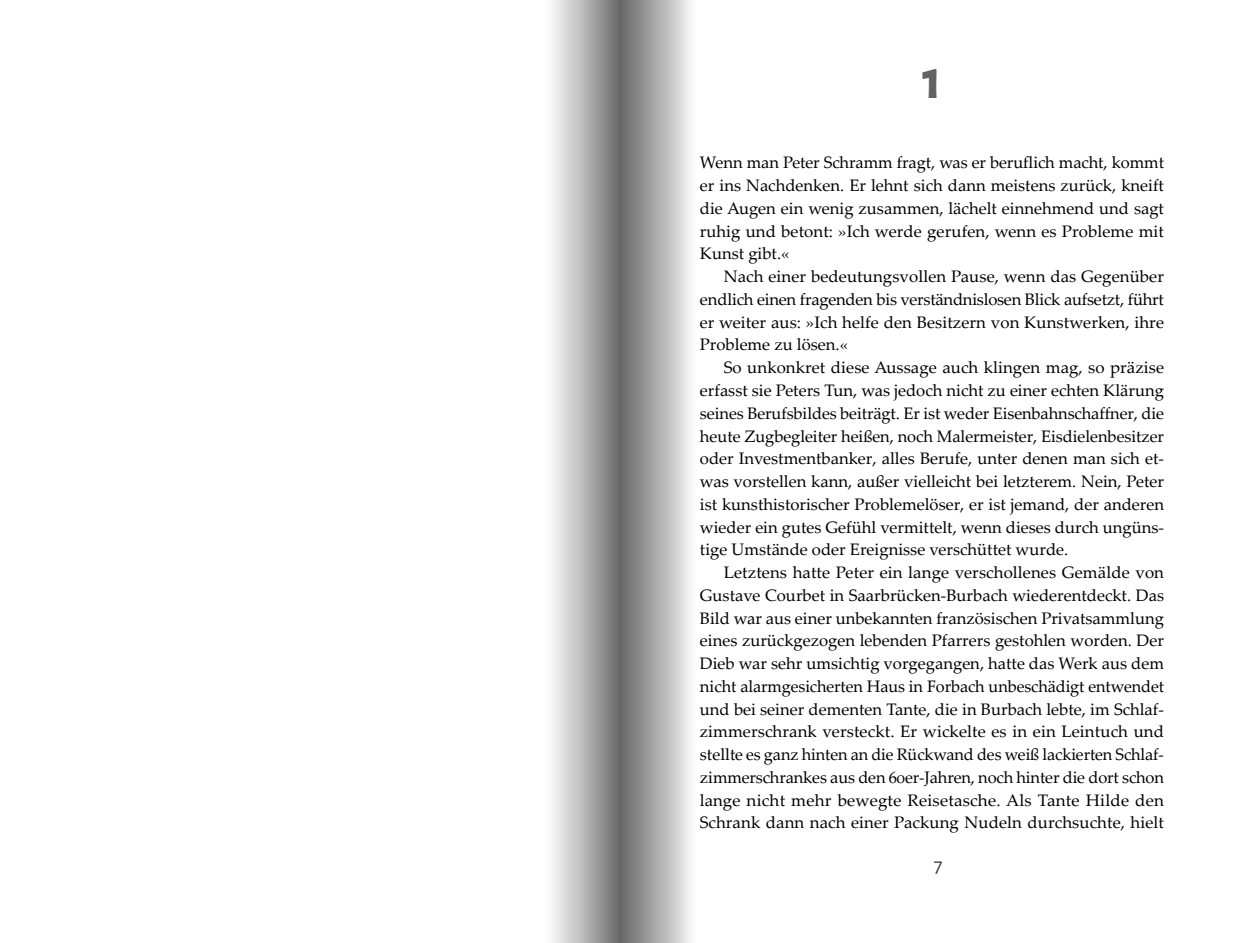
<style>
.page{position:relative;width:1241px;height:943px;background:#fff}
.page>*{position:absolute;margin:0;border:0;box-sizing:border-box;transform-origin:0 0}
.t1{font:800 49px "Alegreya Sans SC";color:#646363}
.t2{font:21px "Alegreya Sans SC";color:#3c3c3b}
.t3{font:16.62px/22.8px "Palatino Linotype";letter-spacing:.005em;color:#000;text-align:justify}
</style>
<div class="page">
<svg style="left:552px;top:0;width:138px;height:943px;background:#adadad"></svg>
<h1 class="t1" style="left:922px;top:45px;width:20px">1</h1>
<p class="t3" style="left:699px;top:151px;width:465px">Wenn man Peter Schramm fragt, was er beruflich macht, kommt er ins Nachdenken. Er lehnt sich dann meistens zurück, kneift die Augen ein wenig zusammen, lächelt einnehmend und sagt ruhig und betont: »Ich werde gerufen, wenn es Probleme mit Kunst gibt.«</p>
<p class="t3" style="left:699px;top:264px;width:465px;text-indent:24px">Nach einer bedeutungsvollen Pause, wenn das Gegenüber endlich einen fragenden bis verständnislosen Blick aufsetzt, führt er weiter aus: »Ich helfe den Besitzern von Kunstwerken, ihre Probleme zu lösen.«</p>
<p class="t3" style="left:699px;top:355px;width:465px;text-indent:24px">So unkonkret diese Aussage auch klingen mag, so präzise erfasst sie Peters Tun, was jedoch nicht zu einer echten Klärung seines Berufsbildes beiträgt. Er ist weder Eisenbahnschaffner, die heute Zugbegleiter heißen, noch Malermeister, Eisdielenbesitzer oder Investmentbanker, alles Berufe, unter denen man sich et&shy;was vorstellen kann, außer vielleicht bei letzterem. Nein, Peter ist kunsthistorischer Problemelöser, er ist jemand, der anderen wieder ein gutes Gefühl vermittelt, wenn dieses durch ungüns&shy;tige Umstände oder Ereignisse verschüttet wurde.</p>
<p class="t3" style="left:699px;top:560px;width:465px;text-indent:24px">Letztens hatte Peter ein lange verschollenes Gemälde von Gustave Courbet in Saarbrücken-Burbach wiederentdeckt. Das Bild war aus einer unbekannten französischen Privatsammlung eines zurückgezogen lebenden Pfarrers gestohlen worden. Der Dieb war sehr umsichtig vorgegangen, hatte das Werk aus dem nicht alarmgesicherten Haus in Forbach unbeschädigt entwendet und bei seiner dementen Tante, die in Burbach lebte, im Schlaf&shy;zimmerschrank versteckt. Er wickelte es in ein Leintuch und stellte es ganz hinten an die Rückwand des weiß lackierten Schlaf&shy;zimmerschrankes aus den 60er-Jahren, noch hinter die dort schon lange nicht mehr bewegte Reisetasche. Als Tante Hilde den Schrank dann nach einer Packung Nudeln durchsuchte, hielt</p>
<p class="t2" style="left:933px;top:851px;width:10px">7</p>
</div>
